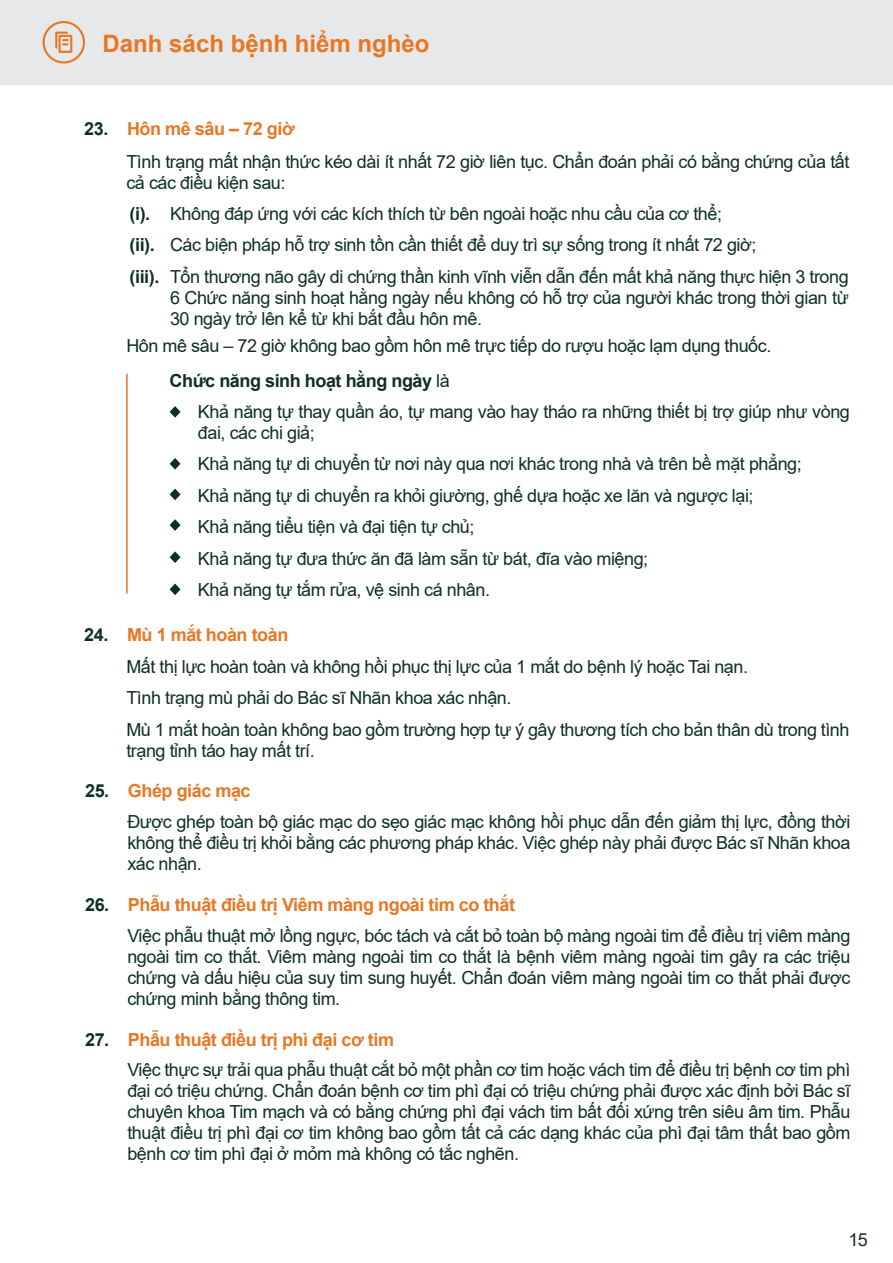
<style>
.page{position:relative;width:893px;height:1263px;background:#fff}
.page>*{position:absolute;margin:0;border:0;box-sizing:border-box;transform-origin:0 0}
.t1{font:700 24px "Arial";color:#e87724}
.t2{font:18px/31.5px "Arial";letter-spacing:-.025em;color:#0f2e26}
.t3{font:700 18px/31.5px "Arial";color:#0f2e26}
.s1{font-weight:700}
.s2{font-weight:700;color:#e87724}
</style>
<div class="page">
<hr style="left:126px;top:374px;width:2px;height:219px;background:#e87724">
<svg style="left:170px;top:406px;width:11px;height:12px"></svg>
<svg style="left:170px;top:458px;width:11px;height:12px"></svg>
<svg style="left:170px;top:489px;width:11px;height:11px"></svg>
<svg style="left:170px;top:519px;width:11px;height:12px"></svg>
<svg style="left:170px;top:551px;width:11px;height:12px"></svg>
<svg style="left:170px;top:583px;width:11px;height:12px"></svg>
<div style="left:0;top:0;width:893px;height:85px;background:#e7e8e9"></div>
<svg style="left:43px;top:21px;width:42px;height:43px"></svg>
<h1 class="t1" style="left:103px;top:26px;width:328px">Danh sách bệnh hiểm nghèo</h1>
<p class="t2" style="left:126px;top:111px;width:725px;line-height:33.2px;text-indent:-42px"><span class="s1">23.</span> <span class="s2">Hôn mê sâu – 72 giờ<br></span>Tình trạng mất nhận thức kéo dài ít nhất 72 giờ liên tục. Chẩn đoán phải có bằng chứng của tất</p>
<p class="t2" style="left:126px;top:167px;width:161px">cả các điều kiện sau:</p>
<p class="t3" style="left:130px;top:198px;width:31px">(i). (ii). (iii).</p>
<p class="t2" style="left:170px;top:198px;width:680px">Không đáp ứng với các kích thích từ bên ngoài hoặc nhu cầu của cơ thể;<br>Các biện pháp hỗ trợ sinh tồn cần thiết để duy trì sự sống trong ít nhất 72 giờ;<br>Tổn thương não gây di chứng thần kinh vĩnh viễn dẫn đến mất khả năng thực hiện 3 trong</p>
<p class="t2" style="left:170px;top:287px;width:680px;line-height:21px">6 Chức năng sinh hoạt hằng ngày nếu không có hỗ trợ của người khác trong thời gian từ<br>30 ngày trở lên kể từ khi bắt đầu hôn mê.</p>
<p class="t2" style="left:126px;top:329px;width:646px">Hôn mê sâu – 72 giờ không bao gồm hôn mê trực tiếp do rượu hoặc lạm dụng thuốc.</p>
<p class="t2" style="left:198px;top:364px;width:653px;text-indent:-28px"><span class="s1">Chức năng sinh hoạt hằng ngày</span> là<br>Khả năng tự thay quần áo, tự mang vào hay tháo ra những thiết bị trợ giúp như vòng</p>
<p class="t2" style="left:198px;top:417px;width:605px">đai, các chi giả;<br>Khả năng tự di chuyển từ nơi này qua nơi khác trong nhà và trên bề mặt phẳng; Khả năng tự di chuyển ra khỏi giường, ghế dựa hoặc xe lăn và ngược lại;<br>Khả năng tiểu tiện và đại tiện tự chủ;<br>Khả năng tự đưa thức ăn đã làm sẵn từ bát, đĩa vào miệng;<br>Khả năng tự tắm rửa, vệ sinh cá nhân.</p>
<p class="t2" style="left:126px;top:619px;width:623px;text-indent:-42px"><span class="s1">24.</span> <span class="s2">Mù 1 mắt hoàn toàn<br></span>Mất thị lực hoàn toàn và không hồi phục thị lực của 1 mắt do bệnh lý hoặc Tai nạn.</p>
<p class="t2" style="left:126px;top:682px;width:725px">Tình trạng mù phải do Bác sĩ Nhãn khoa xác nhận.<br>Mù 1 mắt hoàn toàn không bao gồm trường hợp tự ý gây thương tích cho bản thân dù trong tình</p>
<p class="t2" style="left:126px;top:735px;width:190px">trạng tỉnh táo hay mất trí.</p>
<p class="t2" style="left:127px;top:775px;width:725px;text-indent:-42px"><span class="s1">25.</span> <span class="s2">Ghép giác mạc<br></span>Được ghép toàn bộ giác mạc do sẹo giác mạc không hồi phục dẫn đến giảm thị lực, đồng thời</p>
<p class="t2" style="left:127px;top:832px;width:725px;line-height:21px">không thể điều trị khỏi bằng các phương pháp khác. Việc ghép này phải được Bác sĩ Nhãn khoa xác nhận.</p>
<p class="t2" style="left:127px;top:888px;width:725px;text-indent:-42px"><span class="s1">26.</span> <span class="s2">Phẫu thuật điều trị Viêm màng ngoài tim co thắt<br></span>Việc phẫu thuật mở lồng ngực, bóc tách và cắt bỏ toàn bộ màng ngoài tim để điều trị viêm màng</p>
<p class="t2" style="left:127px;top:946px;width:725px;line-height:21px;text-align:justify">ngoài tim co thắt. Viêm màng ngoài tim co thắt là bệnh viêm màng ngoài tim gây ra các triệu chứng và dấu hiệu của suy tim sung huyết. Chẩn đoán viêm màng ngoài tim co thắt phải được chứng minh bằng thông tim.</p>
<p class="t2" style="left:127px;top:1024px;width:725px;line-height:30.2px;text-indent:-42px"><span class="s1">27.</span> <span class="s2">Phẫu thuật điều trị phì đại cơ tim<br></span>Việc thực sự trải qua phẫu thuật cắt bỏ một phần cơ tim hoặc vách tim để điều trị bệnh cơ tim phì</p>
<p class="t2" style="left:127px;top:1080px;width:725px;line-height:21px;text-align:justify">đại có triệu chứng. Chẩn đoán bệnh cơ tim phì đại có triệu chứng phải được xác định bởi Bác sĩ chuyên khoa Tim mạch và có bằng chứng phì đại vách tim bất đối xứng trên siêu âm tim. Phẫu thuật điều trị phì đại cơ tim không bao gồm tất cả các dạng khác của phì đại tâm thất bao gồm bệnh cơ tim phì đại ở mỏm mà không có tắc nghẽn.</p>
<p class="t2" style="left:848px;top:1224px;width:21px">15</p>
</div>
